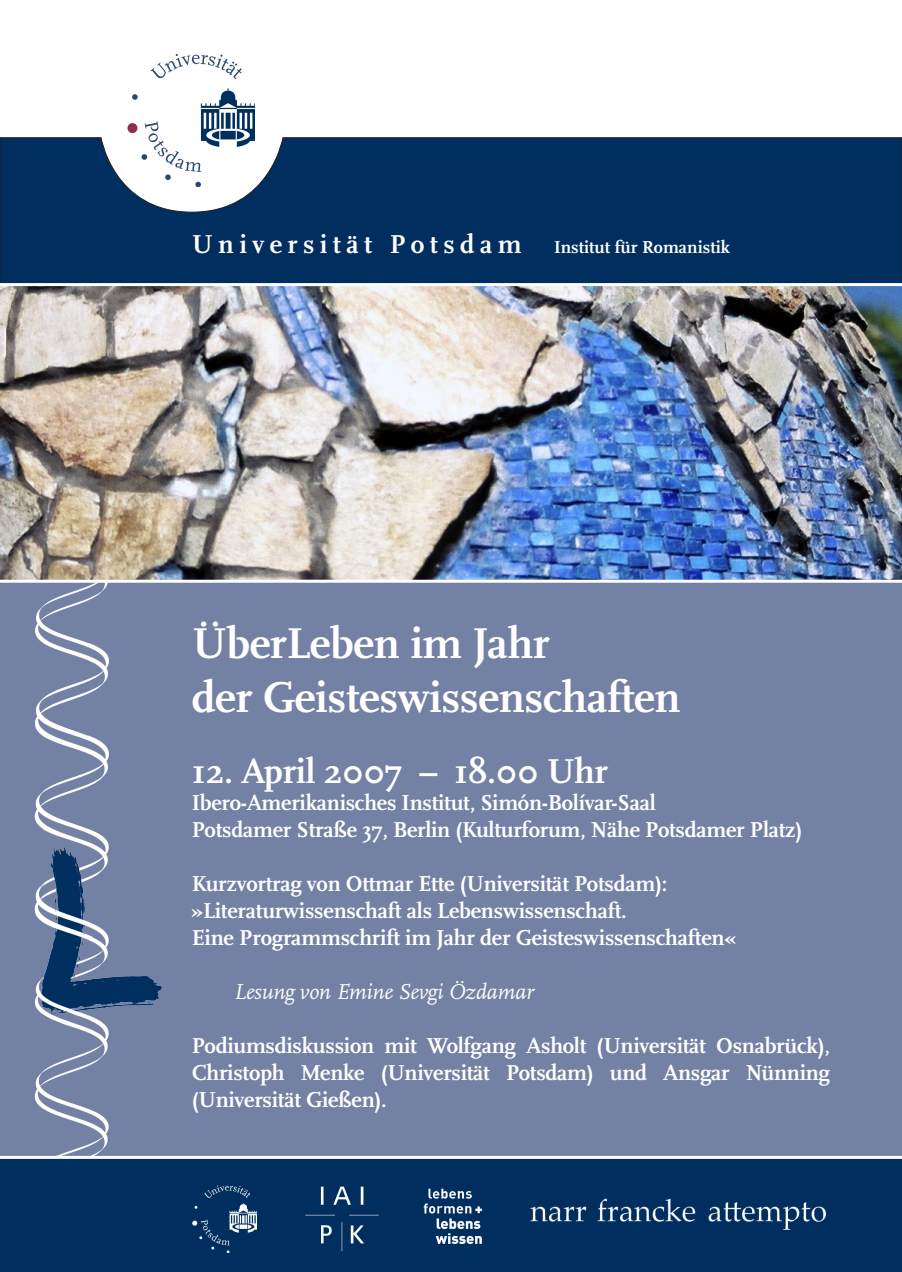
<style>
.page{position:relative;width:902px;height:1272px;background:#fff}
.page>*{position:absolute;margin:0;border:0;box-sizing:border-box;transform-origin:0 0}
.t1{font:700 45px "Scala";letter-spacing:-.01em;color:#fff}
.t2{font:700 36px "Scala";letter-spacing:-.01em;color:#fff}
.t3{font:700 22.5px/27px "Scala";letter-spacing:-.01em;color:#fff;text-align:justify}
.t4{font:italic 22.5px "Scala";letter-spacing:-.01em;color:#fff}
.t5{font:700 18px "Scala";color:#fff}
.s1{font-size:27px}
</style>
<div class="page">
<img style="left:127px;top:54px;width:128px;height:83px">
<div style="left:0;top:580px;width:901px;height:691px;background:#7281a4"></div>
<svg style="left:0;top:137px;width:901px;height:146px;background:#133d69"></svg>
<img style="left:0;top:286px;width:901px;height:293px">
<div style="left:0;top:1156px;width:901px;height:115px;background:#002e5e"></div>
<img style="left:192px;top:1185px;width:65px;height:67px">
<img style="left:305px;top:1186px;width:73px;height:66px">
<img style="left:423px;top:1188px;width:60px;height:56px">
<img style="left:530px;top:1198px;width:297px;height:32px">
<img style="left:34px;top:583px;width:128px;height:572px">
<hr style="left:0;top:1155px;width:901px;height:3px;background:#fff">
<hr style="left:0;top:579px;width:901px;height:3px;background:#fff">
<p class="t5" style="left:192px;top:237px;width:539px"><span class="s1">Universität Pots dam</span> Institut für Romanistik</p>
<p class="t1" style="left:192px;top:618px;width:359px">ÜberLeben im Jahr</p>
<p class="t1" style="left:192px;top:672px;width:490px">der Geisteswissenschaften</p>
<p class="t2" style="left:192px;top:750px;width:418px">12. April 2007 – 18.00 Uhr</p>
<p class="t3" style="left:192px;top:789px;width:465px">Ibero-Amerikanisches Institut, Simón-Bolívar-Saal</p>
<p class="t3" style="left:192px;top:816px;width:612px">Potsdamer Straße 37, Berlin (Kulturforum, Nähe Potsdamer Platz)</p>
<p class="t3" style="left:192px;top:870px;width:477px">Kurzvortrag von Ottmar Ette (Universität Potsdam):</p>
<p class="t3" style="left:192px;top:897px;width:436px">»Literaturwissenschaft als Lebenswissenschaft.</p>
<p class="t3" style="left:192px;top:924px;width:545px">Eine Programmschrift im Jahr der Geisteswissenschaften«</p>
<p class="t4" style="left:234px;top:979px;width:301px">Lesung von Emine Sevgi Özdamar</p>
<p class="t3" style="left:192px;top:1032px;width:639px">Podiumsdiskussion mit Wolfgang Asholt (Universität Osnabrück), Christoph Menke (Universität Potsdam) und Ansgar Nünning (Universität Gießen).</p>
</div>
